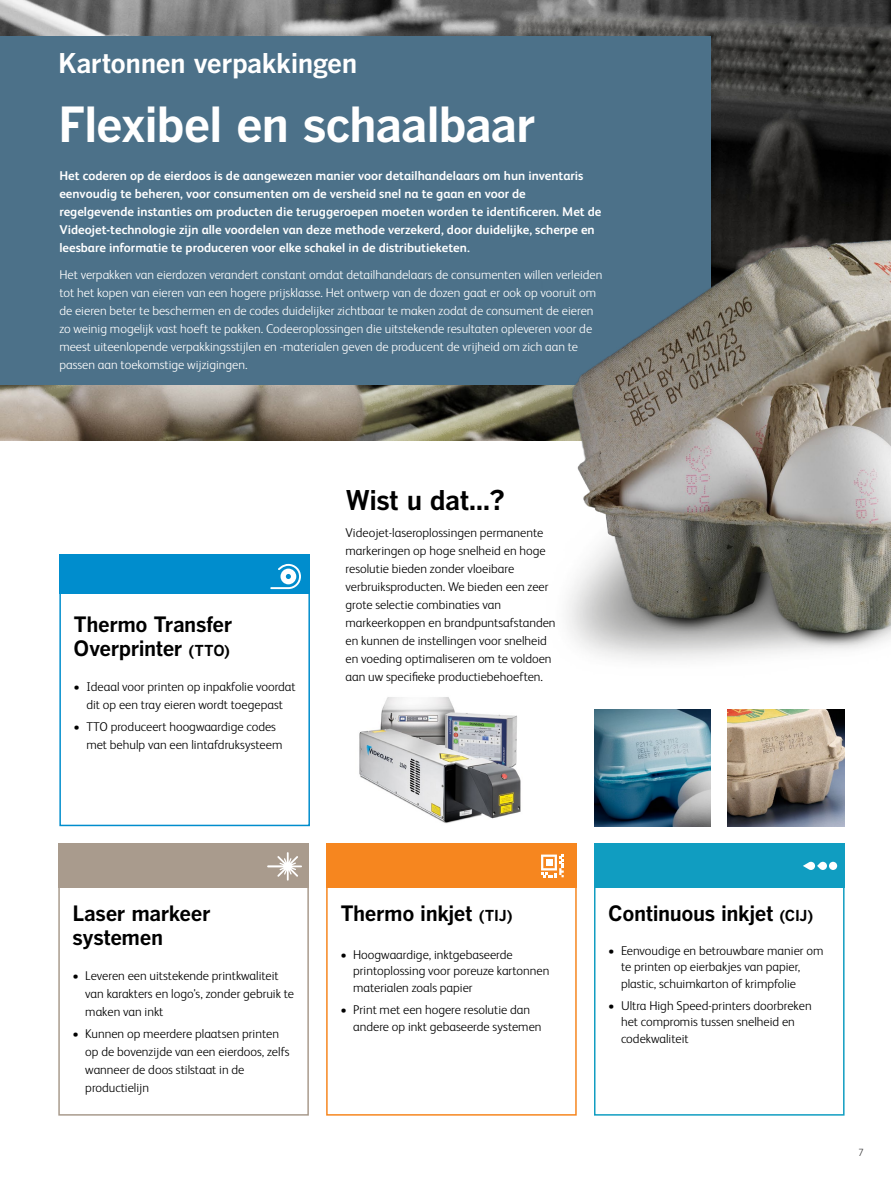
<style>
.page{position:relative;width:891px;height:1188px;background:#fff}
.page>*{position:absolute;margin:0;border:0;box-sizing:border-box;transform-origin:0 0}
.t1{font:700 48px "Benton Gothic";letter-spacing:-.03em;color:#fff}
.t2{font:700 27px "Benton Gothic";letter-spacing:-.02em;color:#fff}
.t3{font:700 27px "Benton Gothic";letter-spacing:-.025em;color:#000}
.t4{font:700 21px/24px "Benton Gothic";letter-spacing:-.025em;color:#000}
.t5{font:300 12.75px/18px "FS Albert Pro";color:#000}
.t6{font:300 12.75px/18px "FS Albert Pro";color:#fff}
.t7{font:700 12.75px/18px "FS Albert Pro";color:#fff}
.t8{font:300 10.5px "FS Albert Pro";color:#414042}
.s1{font-size:15px}
</style>
<div class="page">
<img style="left:359px;top:697px;width:162px;height:127px">
<div style="left:326px;top:844px;width:251px;height:272px;border:2px solid #f6861f"></div>
<div style="left:326px;top:844px;width:251px;height:44px;background:#f6861f"></div>
<svg style="left:541px;top:855px;width:23px;height:22px"></svg>
<div style="left:58px;top:844px;width:251px;height:272px;border:2px solid #a99b8d"></div>
<div style="left:58px;top:844px;width:251px;height:44px;background:#a99b8d"></div>
<svg style="left:267px;top:852px;width:35px;height:29px"></svg>
<div style="left:594px;top:844px;width:251px;height:272px;border:2px solid #109dc1"></div>
<div style="left:594px;top:844px;width:251px;height:44px;background:#109dc1"></div>
<div style="left:829px;top:862px;width:8px;height:8px;background:#fff;border-radius:50%"></div>
<svg style="left:803px;top:862px;width:24px;height:8px"></svg>
<img style="left:0;top:0;width:891px;height:441px">
<div style="left:0;top:36px;width:711px;height:348px;background:#4c7189"></div>
<img style="left:515px;top:174px;width:376px;height:530px">
<div style="left:59px;top:554px;width:251px;height:272px;border:2px solid #008dcd"></div>
<div style="left:59px;top:554px;width:251px;height:40px;background:#008dcd"></div>
<svg style="left:270px;top:564px;width:31px;height:25px"></svg>
<img style="left:0;top:384px;width:41px;height:57px">
<img style="left:594px;top:710px;width:117px;height:116px">
<img style="left:728px;top:710px;width:117px;height:116px">
<h2 class="t2" style="left:58px;top:47px;width:301px">Kartonnen verpakkingen</h2>
<h1 class="t1" style="left:58px;top:97px;width:479px">Flexibel en schaalbaar</h1>
<p class="t7" style="left:59px;top:166px;width:544px">Het coderen op de eierdoos is de aangewezen manier voor detailhandelaars om hun inventaris eenvoudig te beheren, voor consumenten om de versheid snel na te gaan en voor de regelgevende instanties om producten die teruggeroepen moeten worden te identificeren. Met de Videojet-technologie zijn alle voordelen van deze methode verzekerd, door duidelijke, scherpe en leesbare informatie te produceren voor elke schakel in de distributieketen.</p>
<p class="t6" style="left:59px;top:265px;width:545px">Het verpakken van eierdozen verandert constant omdat detailhandelaars de consumenten willen verleiden tot het kopen van eieren van een hogere prijsklasse. Het ontwerp van de dozen gaat er ook op vooruit om de eieren beter te beschermen en de codes duidelijker zichtbaar te maken zodat de consument de eieren zo weinig mogelijk vast hoeft te pakken. Codeeroplossingen die uitstekende resultaten opleveren voor de meest uiteenlopende verpakkingsstijlen en -materialen geven de producent de vrijheid om zich aan te passen aan toekomstige wijzigingen.</p>
<h3 class="t4" style="left:74px;top:612px;width:160px">Thermo Transfer<br>Overprinter <span class="s1">(TTO)</span></h3>
<p class="t5" style="left:74px;top:676px;width:224px;text-align:center">• Ideaal voor printen op inpakfolie voordat dit op een tray eieren wordt toegepast</p>
<p class="t5" style="left:86px;top:717px;width:198px;text-indent:-13px">• TTO produceert hoogwaardige codes met behulp van een lintafdruksysteem</p>
<h2 class="t3" style="left:346px;top:485px;width:161px">Wist u dat...?</h2>
<p class="t5" style="left:346px;top:523px;width:212px">Videojet-laseroplossingen permanente markeringen op hoge snelheid en hoge resolutie bieden zonder vloeibare verbruiksproducten. We bieden een zeer grote selectie combinaties van markeerkoppen en brandpuntsafstanden en kunnen de instellingen voor snelheid en voeding optimaliseren om te voldoen aan uw specifieke productiebehoeften.</p>
<h3 class="t4" style="left:73px;top:902px;width:140px">Laser markeer systemen</h3>
<p class="t5" style="left:85px;top:966px;width:210px;text-indent:-13px">• Leveren een uitstekende printkwaliteit van karakters en logo's, zonder gebruik te maken van inkt</p>
<p class="t5" style="left:85px;top:1024px;width:206px;text-indent:-13px">• Kunnen op meerdere plaatsen printen op de bovenzijde van een eierdoos, zelfs wanneer de doos stilstaat in de productielijn</p>
<h3 class="t4" style="left:340px;top:902px;width:174px">Thermo inkjet <span class="s1">(TIJ)</span></h3>
<p class="t5" style="left:353px;top:945px;width:198px;line-height:16.5px;text-indent:-13px">• Hoogwaardige, inktgebaseerde printoplossing voor poreuze kartonnen materialen zoals papier</p>
<p class="t5" style="left:353px;top:1001px;width:190px;line-height:16.5px;text-indent:-13px">• Print met een hogere resolutie dan andere op inkt gebaseerde systemen</p>
<h3 class="t4" style="left:608px;top:902px;width:207px">Continuous inkjet <span class="s1">(CIJ)</span></h3>
<p class="t5" style="left:621px;top:941px;width:204px;line-height:16.5px;text-indent:-13px">• Eenvoudige en betrouwbare manier om te printen op eierbakjes van papier, plastic, schuimkarton of krimpfolie</p>
<p class="t5" style="left:621px;top:996px;width:192px;line-height:16.5px;text-indent:-13px">• Ultra High Speed-printers doorbreken het compromis tussen snelheid en codekwaliteit</p>
<p class="t8" style="left:858px;top:1145px;width:7px">7</p>
</div>
